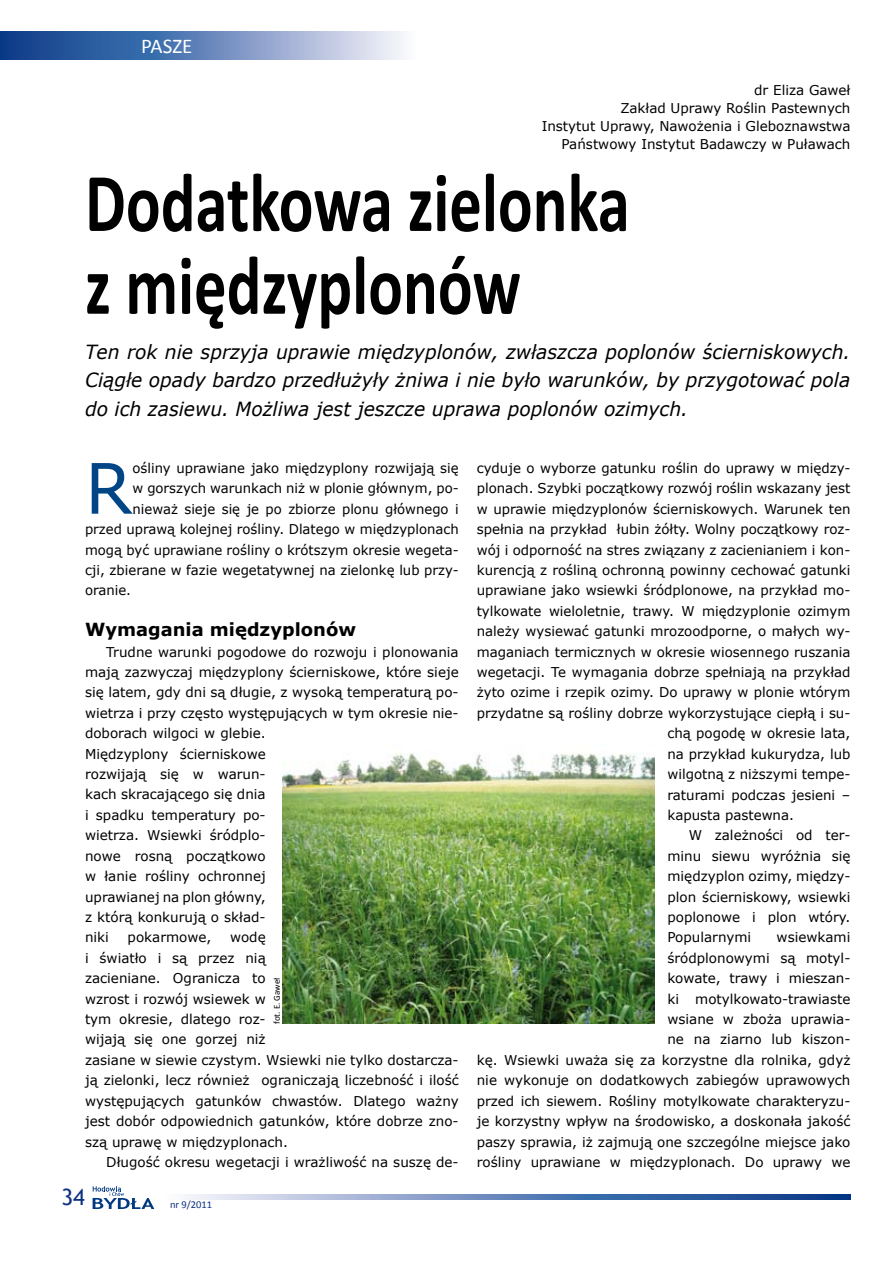
<style>
.page{position:relative;width:893px;height:1263px;background:#fff}
.page>*{position:absolute;margin:0;border:0;box-sizing:border-box;transform-origin:0 0}
.t1{font:700 84.3px/82.8px "Calibri";color:#000;scale:.77 1}
.t2{font:69.6px "Verdana";color:#004686}
.t3{font:22.5px "Trebuchet MS";color:#0d317e}
.t4{font:21px "Calibri";color:#fff}
.t5{font:italic 19.5px/28.5px "Verdana";color:#000;text-align:justify;scale:.96 1}
.t6{font:700 18px "Verdana";color:#000}
.t7{font:13.5px/20.4px "Verdana";color:#000;text-align:right}
.t8{font:10.5px "Calibri";color:#0d317e}
.t9{font:9px "Calibri";color:#000}
</style>
<div class="page">
<svg style="left:186px;top:1195px;width:664px;height:4px;background:#6a89bb"></svg>
<svg style="left:93px;top:1186px;width:61px;height:23px"></svg>
<svg style="left:0;top:31px;width:403px;height:29px;background:#6d8cbd"></svg>
<img style="left:283px;top:753px;width:372px;height:270px">
<h3 class="t4" style="left:141px;top:33px;width:53px">PASZE</h3>
<p class="t7" style="left:542px;top:81px;width:310px;line-height:18px">dr Eliza Gaweł<br>Zakład Uprawy Roślin Pastewnych<br>Instytut Uprawy, Nawożenia i Gleboznawstwa Państwowy Instytut Badawczy w Puławach</p>
<h1 class="t1" style="left:85px;top:158px;width:709px">Dodatkowa zielonka z międzyplonów</h1>
<h3 class="t5" style="left:85px;top:337px;width:799px">Ten rok nie sprzyja uprawie międzyplonów, zwłaszcza poplonów ścierniskowych.<br>Ciągłe opady bardzo przedłużyły żniwa i nie było warunków, by przygotować pola do ich zasiewu. Możliwa jest jeszcze uprawa poplonów ozimych.</h3>
<h2 class="t2" style="left:85px;top:444px;width:49px">R</h2>
<p class="t7" style="left:132px;top:457px;width:328px">ośliny uprawiane jako międzyplony rozwijają się</p>
<p class="t7" style="left:132px;top:478px;width:328px">w gorszych warunkach niż w plonie głównym, po-</p>
<p class="t7" style="left:132px;top:498px;width:328px">nieważ sieje się je po zbiorze plonu głównego i</p>
<p class="t7" style="left:85px;top:519px;width:375px">przed uprawą kolejnej rośliny. Dlatego w międzyplonach</p>
<p class="t7" style="left:85px;top:539px;width:375px">mogą być uprawiane rośliny o krótszym okresie wegeta-</p>
<p class="t7" style="left:85px;top:559px;width:375px">cji, zbierane w fazie wegetatywnej na zielonkę lub przy-</p>
<p class="t7" style="left:85px;top:580px;width:48px">oranie.</p>
<h3 class="t6" style="left:85px;top:618px;width:272px">Wymagania międzyplonów</h3>
<p class="t7" style="left:85px;top:641px;width:375px;text-align:left;text-indent:21px">Trudne warunki pogodowe do rozwoju i plonowania mają zazwyczaj międzyplony ścierniskowe, które sieje się latem, gdy dni są długie, z wysoką temperaturą po&shy;wietrza i przy często występujących w tym okresie nie&shy;doborach wilgoci w glebie.<br>Międzyplony ścierniskowe<br>rozwijają się w warun-<br>kach skracającego się dnia<br>i spadku temperatury po-<br>wietrza. Wsiewki śródplo-<br>nowe rosną początkowo<br>w łanie rośliny ochronnej<br>uprawianej na plon główny,<br>z którą konkurują o skład-<br>niki</p>
<p class="t7" style="left:85px;top:927px;width:375px;text-align:left;text-indent:145px">wodę<br>i światło i są przez nią<br>zacieniane. Ogranicza to<br>wzrost i rozwój wsiewek w<br>tym okresie, dlatego roz-<br>wijają się one gorzej niż<br>zasiane w siewie czystym. Wsiewki nie tylko dostarcza&shy;ją zielonki, lecz również ograniczają liczebność i ilość występujących gatunków chwastów. Dlatego ważny jest dobór odpowiednich gatunków, które dobrze zno&shy;szą uprawę w międzyplonach.</p>
<p class="t7" style="left:106px;top:1151px;width:354px">Długość okresu wegetacji i wrażliwość na suszę de-</p>
<p class="t7" style="left:128px;top:927px;width:85px">pokarmowe,</p>
<p class="t9" style="left:271px;top:1024px;width:48px;rotate:-90deg">FOT. E. GAWEŁ</p>
<h3 class="t3" style="left:61px;top:1184px;width:25px">34</h3>
<p class="t8" style="left:170px;top:1197px;width:44px">NR 9/2011</p>
<p class="t7" style="left:477px;top:457px;width:375px">cyduje o wyborze gatunku roślin do uprawy w między-</p>
<p class="t7" style="left:477px;top:478px;width:375px">plonach. Szybki początkowy rozwój roślin wskazany jest</p>
<p class="t7" style="left:477px;top:498px;width:375px">w uprawie międzyplonów ścierniskowych. Warunek ten</p>
<p class="t7" style="left:477px;top:519px;width:375px">spełnia na przykład łubin żółty. Wolny początkowy roz-</p>
<p class="t7" style="left:477px;top:539px;width:375px">wój i odporność na stres związany z zacienianiem i kon-</p>
<p class="t7" style="left:477px;top:559px;width:375px">kurencją z rośliną ochronną powinny cechować gatunki</p>
<p class="t7" style="left:477px;top:580px;width:375px">uprawiane jako wsiewki śródplonowe, na przykład mo-</p>
<p class="t7" style="left:477px;top:600px;width:375px">tylkowate wieloletnie, trawy. W międzyplonie ozimym</p>
<p class="t7" style="left:477px;top:621px;width:375px">należy wysiewać gatunki mrozoodporne, o małych wy-</p>
<p class="t7" style="left:477px;top:641px;width:375px">maganiach termicznych w okresie wiosennego ruszania</p>
<p class="t7" style="left:477px;top:661px;width:375px">wegetacji. Te wymagania dobrze spełniają na przykład</p>
<p class="t7" style="left:477px;top:682px;width:375px">żyto ozime i rzepik ozimy. Do uprawy w plonie wtórym</p>
<p class="t7" style="left:477px;top:702px;width:375px">przydatne są rośliny dobrze wykorzystujące ciepłą i su-</p>
<p class="t7" style="left:667px;top:723px;width:185px">chą pogodę w okresie lata,</p>
<p class="t7" style="left:667px;top:743px;width:185px">na przykład kukurydza, lub</p>
<p class="t7" style="left:667px;top:763px;width:184px">wilgotną z niższymi tempe-</p>
<p class="t7" style="left:667px;top:784px;width:184px">raturami podczas jesieni –</p>
<p class="t7" style="left:667px;top:804px;width:128px">kapusta pastewna.</p>
<p class="t7" style="left:689px;top:825px;width:163px">W zależności od ter-</p>
<p class="t7" style="left:667px;top:845px;width:185px">minu siewu wyróżnia się</p>
<p class="t7" style="left:667px;top:865px;width:185px">międzyplon ozimy, między-</p>
<p class="t7" style="left:667px;top:886px;width:184px">plon ścierniskowy, wsiewki</p>
<p class="t7" style="left:667px;top:906px;width:184px">poplonowe i plon wtóry.</p>
<p class="t7" style="left:667px;top:927px;width:85px">Popularnymi</p>
<p class="t7" style="left:477px;top:927px;width:375px">wsiewkami<br>śródplonowymi są motyl-<br>kowate, trawy i mieszan-<br>ki motylkowato-trawiaste<br>wsiane w zboża uprawia-<br>ne na ziarno lub kiszon-<br>kę. Wsiewki uważa się za korzystne dla rolnika, gdyż nie wykonuje on dodatkowych zabiegów uprawowych przed ich siewem. Rośliny motylkowate charakteryzu&shy;je korzystny wpływ na środowisko, a doskonała jakość paszy sprawia, iż zajmują one szczególne miejsce jako rośliny uprawiane w międzyplonach. Do uprawy we</p>
</div>
